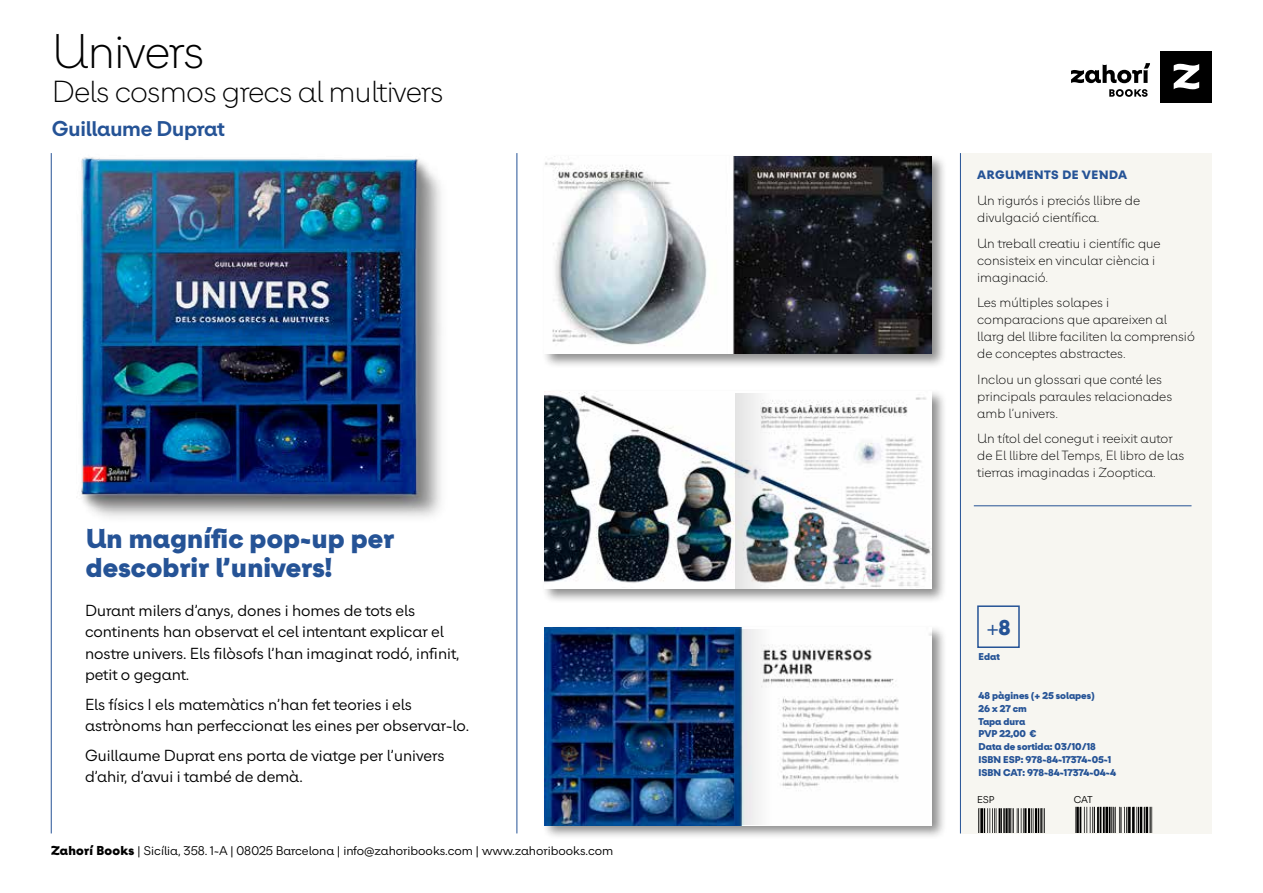
<style>
.page{position:relative;width:1263px;height:893px;background:#fff}
.page>*{position:absolute;margin:0;border:0;box-sizing:border-box;transform-origin:0 0}
.t1{font:300 48px "zah 03";letter-spacing:-.025em;color:#000}
.t2{font:300 30px "zah 03";letter-spacing:-.025em;color:#000}
.t3{font:900 27px/28.5px "zah 03";letter-spacing:.01em;color:#255396}
.t4{font:700 21px "zah 03";letter-spacing:-.01em;color:#255396}
.t5{font:21px "zah 03";color:#255396}
.t6{font:15.75px/21.3px "zah 03";color:#000}
.t7{font:300 13.2px/17px "zah 03";color:#000}
.t8{font:12.3px "zah 03";color:#000}
.t9{font:900 12px "zah 03";letter-spacing:.05em;color:#255396}
.t10{font:900 9.75px/12.8px "zah 03";color:#255396}
.t11{font:9.75px "zah 03";letter-spacing:-.01em;color:#000}
.s1{font-weight:900;font-size:12.75px}
.s2{font-weight:900}
</style>
<div class="page">
<div style="left:1161px;top:51px;width:51px;height:51px;background:#000"></div>
<svg style="left:1174px;top:64px;width:25px;height:25px"></svg>
<svg style="left:1071px;top:63px;width:79px;height:20px"></svg>
<svg style="left:1109px;top:89px;width:38px;height:8px"></svg>
<div style="left:960px;top:153px;width:252px;height:680px;background:#f7f6f1"></div>
<hr style="left:960px;top:153px;width:1px;height:680px;background:#255396">
<hr style="left:51px;top:153px;width:1px;height:680px;background:#255396">
<img style="left:81px;top:157px;width:360px;height:360px">
<hr style="left:517px;top:153px;width:1px;height:680px;background:#255396">
<div style="left:542px;top:625px;width:405px;height:215px;background:#000;opacity:.45"></div>
<img style="left:545px;top:628px;width:387px;height:197px">
<div style="left:542px;top:388px;width:405px;height:216px;background:#000;opacity:.45"></div>
<img style="left:545px;top:391px;width:387px;height:198px">
<div style="left:542px;top:153px;width:405px;height:216px;background:#000;opacity:.45"></div>
<img style="left:545px;top:156px;width:387px;height:198px">
<svg style="left:735px;top:629px;width:70px;height:196px"></svg>
<img style="left:735px;top:393px;width:70px;height:196px">
<svg style="left:735px;top:158px;width:70px;height:196px;background:#1d1e24"></svg>
<hr style="left:974px;top:506px;width:217px;height:1px;background:#255396">
<div style="left:977px;top:605px;width:43px;height:43px;border:2px solid #255396"></div>
<img style="left:1075px;top:806px;width:78px;height:26px">
<img style="left:978px;top:808px;width:67px;height:24px">
<h1 class="t1" style="left:52px;top:18px;width:154px">Univers</h1>
<h2 class="t2" style="left:52px;top:71px;width:393px">Dels cosmos grecs al multivers</h2>
<h3 class="t4" style="left:52px;top:113px;width:174px">Guillaume Duprat</h3>
<h3 class="t3" style="left:86px;top:523px;width:310px">Un magnífic pop-up per descobrir l’univers!</h3>
<p class="t6" style="left:85px;top:599px;width:376px">Durant milers d’anys, dones i homes de tots els continents han observat el cel intentant explicar el nostre univers. Els filòsofs l’han imaginat rodó, infinit, petit o gegant.</p>
<p class="t6" style="left:85px;top:692px;width:386px">Els físics I els matemàtics n’han fet teories i els astrònoms han perfeccionat les eines per observar-lo.</p>
<p class="t6" style="left:85px;top:743px;width:361px">Guillaume Duprat ens porta de viatge per l’univers d’ahir, d’avui i també de demà.</p>
<p class="t8" style="left:51px;top:842px;width:564px"><span class="s1">Zahorí Books</span> | Sicília, 358. 1-A | 08025 Barcelona | info@zahoribooks.com | www.zahoribooks.com</p>
<p class="t9" style="left:977px;top:166px;width:151px">ARGUMENTS DE VENDA</p>
<p class="t7" style="left:977px;top:191px;width:164px">Un rigurós i preciós llibre de divulgació científica.</p>
<p class="t7" style="left:977px;top:234px;width:185px">Un treball creatiu i científic que consisteix en vincular ciència i imaginació.</p>
<p class="t7" style="left:977px;top:293px;width:219px">Les múltiples solapes i comparacions que apareixen al llarg del llibre faciliten la comprensió de conceptes abstractes.</p>
<p class="t7" style="left:977px;top:370px;width:197px">Inclou un glossari que conté les principals paraules relacionades amb l’univers.</p>
<p class="t7" style="left:977px;top:429px;width:209px">Un títol del conegut i reeixit autor de El llibre del Temps, El libro de las tierras imaginadas i Zooptica.</p>
<h3 class="t5" style="left:986px;top:613px;width:26px">+<span class="s2">8</span></h3>
<p class="t10" style="left:978px;top:650px;width:23px">Edat</p>
<p class="t10" style="left:978px;top:688px;width:139px">48 pàgines (+ 25 solapes)<br>26 x 27 cm<br>Tapa dura<br>PVP 22,00 €<br>Data de sortida: 03/10/18<br>ISBN ESP: 978-84-17374-05-1<br>ISBN CAT: 978-84-17374-04-4</p>
<p class="t11" style="left:977px;top:793px;width:19px">ESP</p>
<p class="t11" style="left:1074px;top:793px;width:20px">CAT</p>
</div>
